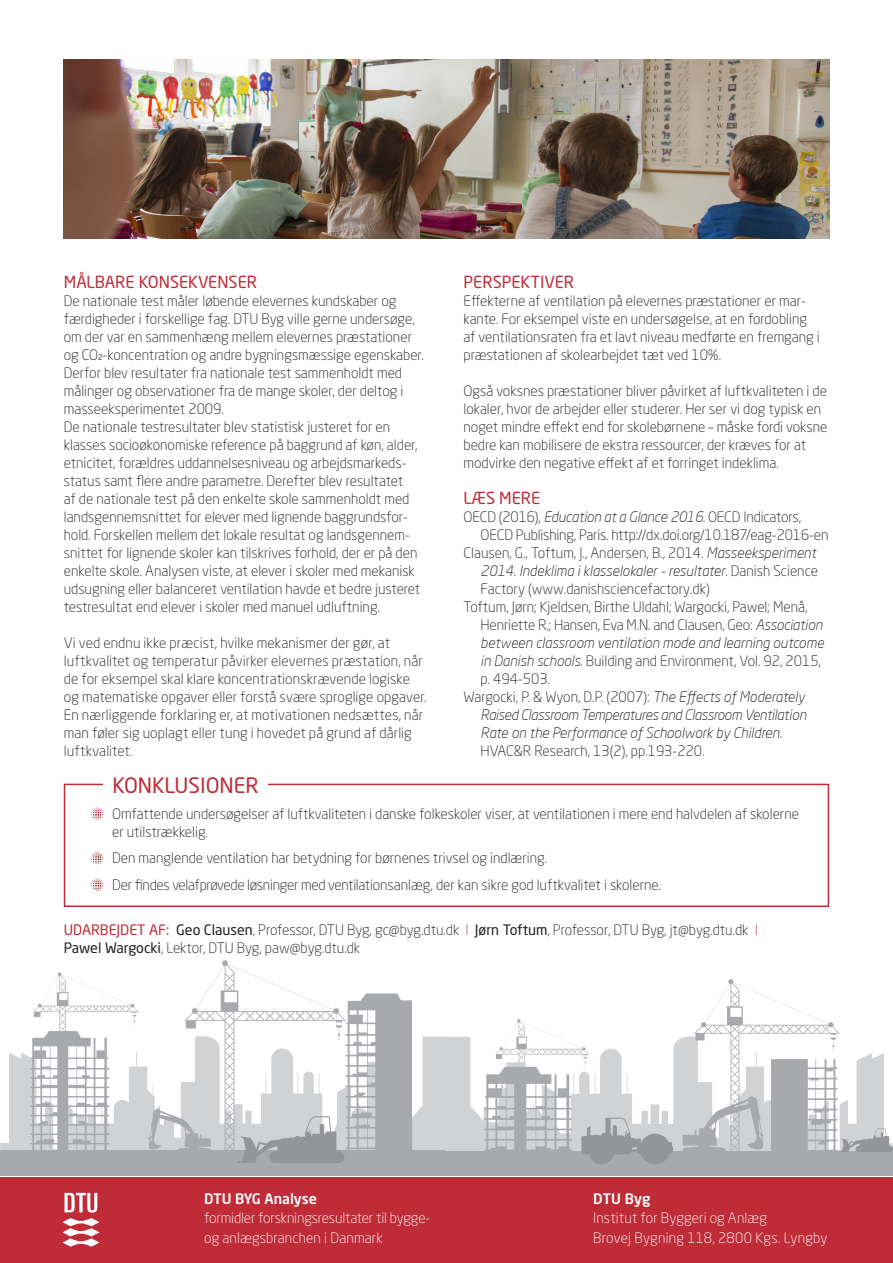
<style>
.page{position:relative;width:893px;height:1263px;background:#fff}
.page>*{position:absolute;margin:0;border:0;box-sizing:border-box;transform-origin:0 0}
.brød{font:21px "Neo Sans Std";color:#bf2b37}
.mellem{font:16.5px "Neo Sans Std";color:#bf2b37}
.brød-2{font:300 14.25px/18px "Neo Sans Std";color:#231f20}
.brød-3{font:italic 300 14.25px/18px "Neo Sans Pro";letter-spacing:-.02em;color:#231f20}
.mellem-2{font:300 14.25px/18px "Neo Sans Std";color:#231f20}
.brød-4{font:300 14.25px "Neo Sans Std";letter-spacing:-.02em;color:#231f20}
.Brød{font:300 14.25px "Neo Sans Std";letter-spacing:.01em;color:#fff}
.brød-5{font:300 14.25px "Neo Sans Std";letter-spacing:-.01em;color:#fff}
.brød-6{font:300 14.25px "Neo Sans Std";letter-spacing:.01em;color:#fff}
.brød-7{font:500 14.25px "Neo Sans Std";color:#fff}
.Brød-2{font:500 14.25px "Neo Sans Std";letter-spacing:.01em;color:#fff}
.s1{font-family:"Neo Sans Pro";font-style:italic}
.s2{font-family:"Neo Sans Std";font-style:normal}
.s3{font-weight:400;color:#bf2b37}
.s4{font-weight:400}
.s5{color:#bf2b37}
</style>
<div class="page">
<svg style="left:0;top:1036px;width:446px;height:114px;fill:#d1d2d4"></svg>
<div style="left:0;top:1150px;width:447px;height:26px;background:#a8a9ad"></div>
<svg style="left:30px;top:972px;width:109px;height:178px"></svg>
<svg style="left:149px;top:960px;width:263px;height:203px"></svg>
<svg style="left:446px;top:1036px;width:237px;height:115px;fill:#d1d2d4"></svg>
<div style="left:446px;top:1151px;width:447px;height:25px;background:#a8a9ad"></div>
<svg style="left:683px;top:979px;width:210px;height:173px"></svg>
<svg style="left:484px;top:1019px;width:189px;height:145px"></svg>
<div style="left:0;top:1178px;width:893px;height:85px;background:#bf2b37"></div>
<img style="left:64px;top:60px;width:765px;height:178px">
<svg style="left:91px;top:807px;width:13px;height:13px"></svg>
<svg style="left:91px;top:852px;width:13px;height:13px"></svg>
<svg style="left:91px;top:878px;width:13px;height:13px"></svg>
<div style="left:64px;top:784px;width:765px;height:123px;border:2px solid #bf2b37"></div>
<div style="left:104px;top:777px;width:164px;height:22px;background:#fff"></div>
<svg style="left:65px;top:1193px;width:32px;height:19px"></svg>
<svg style="left:63px;top:1218px;width:36px;height:28px"></svg>
<p class="mellem" style="left:64px;top:272px;width:195px">MÅLBARE KONSEKVENSER</p>
<p class="brød-2" style="left:64px;top:292px;width:362px">De nationale test måler løbende elevernes kundskaber og færdigheder i forskellige fag. DTU Byg ville gerne undersøge, om der var en sammenhæng mellem elevernes præstationer og CO2-koncentration og andre bygningsmæssige egenskaber.<br>Derfor blev resultater fra nationale test sammenholdt med målinger og observationer fra de mange skoler, der deltog i masseeksperimentet 2009.</p>
<p class="brød-2" style="left:64px;top:418px;width:358px">De nationale testresultater blev statistisk justeret for en klasses socioøkonomiske reference på baggrund af køn, alder, etnicitet, forældres uddannelsesniveau og arbejdsmarkeds&shy;status samt flere andre parametre. Derefter blev resultatet<br>af de nationale test på den enkelte skole sammenholdt med landsgennemsnittet for elever med lignende baggrundsfor&shy;hold. Forskellen mellem det lokale resultat og landsgennem&shy;snittet for lignende skoler kan tilskrives forhold, der er på den enkelte skole. Analysen viste, at elever i skoler med mekanisk udsugning eller balanceret ventilation havde et bedre justeret testresultat end elever i skoler med manuel udluftning.</p>
<p class="brød-2" style="left:64px;top:634px;width:364px">Vi ved endnu ikke præcist, hvilke mekanismer der gør, at luftkvalitet og temperatur påvirker elevernes præstation, når de for eksempel skal klare koncentrationskrævende logiske og matematiske opgaver eller forstå svære sproglige opgaver.<br>En nærliggende forklaring er, at motivationen nedsættes, når man føler sig uoplagt eller tung i hovedet på grund af dårlig luftkvalitet.</p>
<p class="brød" style="left:112px;top:772px;width:148px">KONKLUSIONER</p>
<p class="mellem" style="left:463px;top:272px;width:112px">PERSPEKTIVER</p>
<p class="brød-2" style="left:463px;top:292px;width:358px">Effekterne af ventilation på elevernes præstationer er mar&shy;kante. For eksempel viste en undersøgelse, at en fordobling af ventilationsraten fra et lavt niveau medførte en fremgang i præstationen af skolearbejdet tæt ved 10%.</p>
<p class="brød-2" style="left:463px;top:382px;width:366px">Også voksnes præstationer bliver påvirket af luftkvaliteten i de lokaler, hvor de arbejder eller studerer. Her ser vi dog typisk en noget mindre effekt end for skolebørnene – måske fordi voksne bedre kan mobilisere de ekstra ressourcer, der kræves for at modvirke den negative effekt af et forringet indeklima.</p>
<p class="mellem" style="left:463px;top:488px;width:78px">LÆS MERE</p>
<p class="brød-2" style="left:480px;top:508px;width:349px;text-indent:-17px">OECD (2016), <span class="s1">Education at a Glance 2016</span>. OECD Indicators,<br>OECD Publishing, Paris. http://dx.doi.org/10.187/eag-2016-en</p>
<p class="brød-2" style="left:480px;top:544px;width:339px;text-indent:-17px">Clausen, G., Toftum, J., Andersen, B., 2014. <span class="s1">Masseeksperiment<br>2014. Indeklima i klasselokaler - resultater</span>. Danish Science<br>Factory (www.danishsciencefactory.dk)</p>
<p class="brød-2" style="left:480px;top:598px;width:345px;text-indent:-17px">Toftum, Jørn; Kjeldsen, Birthe Uldahl; Wargocki, Pawel; Menå, Henriette R.; Hansen, Eva M.N. and Clausen, Geo: <span class="s1">Association between classroom ventilation mode and learning outcome in Danish schools</span>. Building and Environment, Vol. 92, 2015, p. 494-503.</p>
<p class="brød-3" style="left:480px;top:688px;width:328px;text-indent:-17px"><span class="s2">Wargocki, P. &amp; Wyon, D.P. (2007):</span> The Effects of Moderately Raised Classroom Temperatures and Classroom Ventilation Rate on the Performance of Schoolwork by Children<span class="s2">.<br>HVAC&amp;R Research, 13(2), pp.193-220.</span></p>
<p class="brød-2" style="left:112px;top:804px;width:688px">Omfattende undersøgelser af luftkvaliteten i danske folkeskoler viser, at ventilationen i mere end halvdelen af skolerne er utilstrækkelig.</p>
<p class="brød-2" style="left:112px;top:849px;width:437px">Den manglende ventilation har betydning for børnenes trivsel og indlæring.</p>
<p class="brød-4" style="left:112px;top:876px;width:551px">Der findes velafprøvede løsninger med ventilationsanlæg, der kan sikre god luftkvalitet i skolerne.</p>
<p class="mellem-2" style="left:64px;top:920px;width:696px"><span class="s3">UDARBEJDET AF:</span> <span class="s4">Geo Clausen</span>, Professor, DTU Byg, gc@byg.dtu.dk <span class="s5">I</span> <span class="s4">Jørn Toftum</span>, Professor, DTU Byg, jt@byg.dtu.dk <span class="s5">I<br></span><span class="s4">Pawel Wargocki</span>, Lektor, DTU Byg, paw@byg.dtu.dk</p>
<p class="brød-7" style="left:204px;top:1189px;width:114px">DTU BYG Analyse</p>
<p class="brød-5" style="left:204px;top:1209px;width:228px">formidler forskningsresultater til bygge-</p>
<p class="brød-6" style="left:204px;top:1229px;width:180px">og anlægsbranchen i Danmark</p>
<p class="Brød-2" style="left:593px;top:1189px;width:59px">DTU Byg</p>
<p class="Brød" style="left:593px;top:1209px;width:175px">Institut for Byggeri og Anlæg</p>
<p class="Brød" style="left:593px;top:1229px;width:236px">Brovej Bygning 118, 2800 Kgs. Lyngby</p>
</div>
